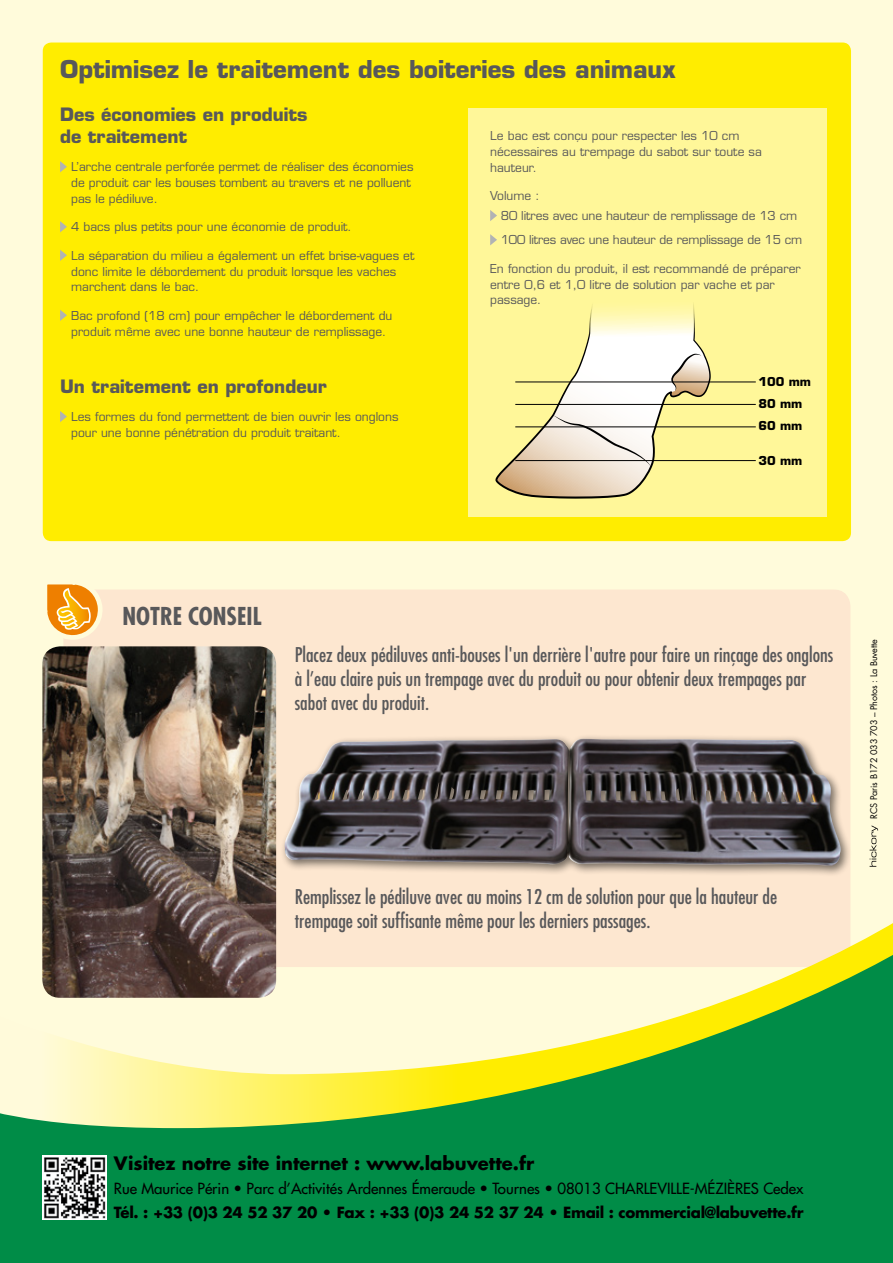
<style>
.page{position:relative;width:893px;height:1263px;background:#fffbdb}
.page>*{position:absolute;margin:0;border:0;box-sizing:border-box;transform-origin:0 0}
.t1{font:700 24px "Eurostile LT Std";color:#58585a}
.t2{font:700 condensed 24px "Futura Std";color:#58585a}
.t3{font:condensed 19.8px/23.7px "Futura Std";color:#58585a}
.t4{font:700 18px/21.6px "Eurostile LT Std";color:#58585a}
.t5{font:700 18px "Futura Std";color:#000}
.t6{font:500 15px "Futura Std";color:#000}
.t7{font:700 15px "Futura Std";letter-spacing:-.02em;color:#000}
.t8{font:12px/15.8px "Eurostile LT Std";color:#58585a}
.t9{font:700 12px/22.2px "Eurostile LT Std";color:#000}
.t10{font:9px "Futura Std";letter-spacing:-.01em;color:#000}
</style>
<div class="page">
<div style="left:63px;top:589px;width:787px;height:378px;background:#fde7d0;border-radius:17px"></div>
<svg style="left:42px;top:501px;width:63px;height:139px"></svg>
<svg style="left:0;top:942px;width:893px;height:321px;fill:#008c47"></svg>
<img style="left:43px;top:1155px;width:63px;height:64px">
<svg style="left:870px;top:825px;width:8px;height:42px"></svg>
<div style="left:43px;top:43px;width:808px;height:498px;background:#ffed00;border-radius:9px"></div>
<div style="left:468px;top:108px;width:358px;height:409px;background:#fff799"></div>
<svg style="left:60px;top:161px;width:7px;height:11px"></svg>
<svg style="left:60px;top:221px;width:7px;height:11px"></svg>
<svg style="left:60px;top:250px;width:7px;height:11px"></svg>
<svg style="left:60px;top:310px;width:7px;height:11px"></svg>
<svg style="left:60px;top:411px;width:7px;height:11px"></svg>
<svg style="left:490px;top:210px;width:7px;height:11px"></svg>
<svg style="left:490px;top:234px;width:7px;height:11px"></svg>
<svg style="left:495px;top:304px;width:217px;height:195px"></svg>
<hr style="left:515px;top:382px;width:241px;height:1px;background:#000">
<hr style="left:515px;top:404px;width:241px;height:1px;background:#000">
<hr style="left:515px;top:426px;width:241px;height:1px;background:#000">
<hr style="left:515px;top:460px;width:241px;height:1px;background:#000">
<img style="left:42px;top:646px;width:234px;height:352px">
<div style="left:280px;top:734px;width:571px;height:143px;background:#000;opacity:.55"></div>
<img style="left:568px;top:739px;width:273px;height:128px">
<h1 class="t1" style="left:60px;top:54px;width:617px">Optimisez le traitement des boiteries des animaux</h1>
<h3 class="t4" style="left:60px;top:104px;width:249px">Des économies en produits de traitement</h3>
<p class="t8" style="left:71px;top:159px;width:344px">L’arche centrale perforée permet de réaliser des économies de produit car les bouses tombent au travers et ne polluent pas le pédiluve.</p>
<p class="t8" style="left:71px;top:219px;width:282px">4 bacs plus petits pour une économie de produit.</p>
<p class="t8" style="left:71px;top:248px;width:345px">La séparation du milieu a également un effet brise-vagues et donc limite le débordement du produit lorsque les vaches marchent dans le bac.</p>
<p class="t8" style="left:71px;top:308px;width:323px">Bac profond (18 cm) pour empêcher le débordement du produit même avec une bonne hauteur de remplissage.</p>
<p class="t8" style="left:490px;top:128px;width:273px">Le bac est conçu pour respecter les 10 cm nécessaires au trempage du sabot sur toute sa hauteur.</p>
<p class="t8" style="left:501px;top:186px;width:298px;line-height:20.1px;text-indent:-11px">Volume :<br>80 litres avec une hauteur de remplissage de 13 cm</p>
<p class="t8" style="left:501px;top:232px;width:303px">100 litres avec une hauteur de remplissage de 15 cm</p>
<p class="t8" style="left:490px;top:261px;width:312px">En fonction du produit, il est recommandé de préparer entre 0,6 et 1,0 litre de solution par vache et par passage.</p>
<h3 class="t4" style="left:60px;top:375px;width:268px">Un traitement en profondeur</h3>
<p class="t8" style="left:71px;top:409px;width:329px">Les formes du fond permettent de bien ouvrir les onglons pour une bonne pénétration du produit traitant.</p>
<p class="t9" style="left:758px;top:371px;width:54px">100 mm<br>80 mm<br>60 mm</p>
<p class="t9" style="left:758px;top:450px;width:45px">30 mm</p>
<h1 class="t2" style="left:122px;top:602px;width:141px">NOTRE CONSEIL</h1>
<h2 class="t3" style="left:295px;top:643px;width:540px">Placez deux pédiluves anti-bouses l'un derrière l'autre pour faire un rinçage des onglons à l’eau claire puis un trempage avec du produit ou pour obtenir deux trempages par sabot avec du produit.</h2>
<h2 class="t3" style="left:295px;top:885px;width:484px">Remplissez le pédiluve avec au moins 12 cm de solution pour que la hauteur de trempage soit suffisante même pour les derniers passages.</h2>
<p class="t10" style="left:868px;top:819px;width:181px;rotate:-90deg">RCS Paris B172 033 703 – Photos : La Buvette</p>
<h3 class="t5" style="left:114px;top:1152px;width:422px">Visitez notre site internet : www.labuvette.fr</h3>
<p class="t6" style="left:114px;top:1179px;width:691px">Rue Maurice Périn • Parc d’Activités Ardennes émeraude • Tournes • 08013 CHARLEVILLE-Mézières Cedex</p>
<p class="t7" style="left:114px;top:1203px;width:691px">Tél. : +33 (0)3 24 52 37 20 • Fax : +33 (0)3 24 52 37 24 • Email : commercial@labuvette.fr</p>
</div>
